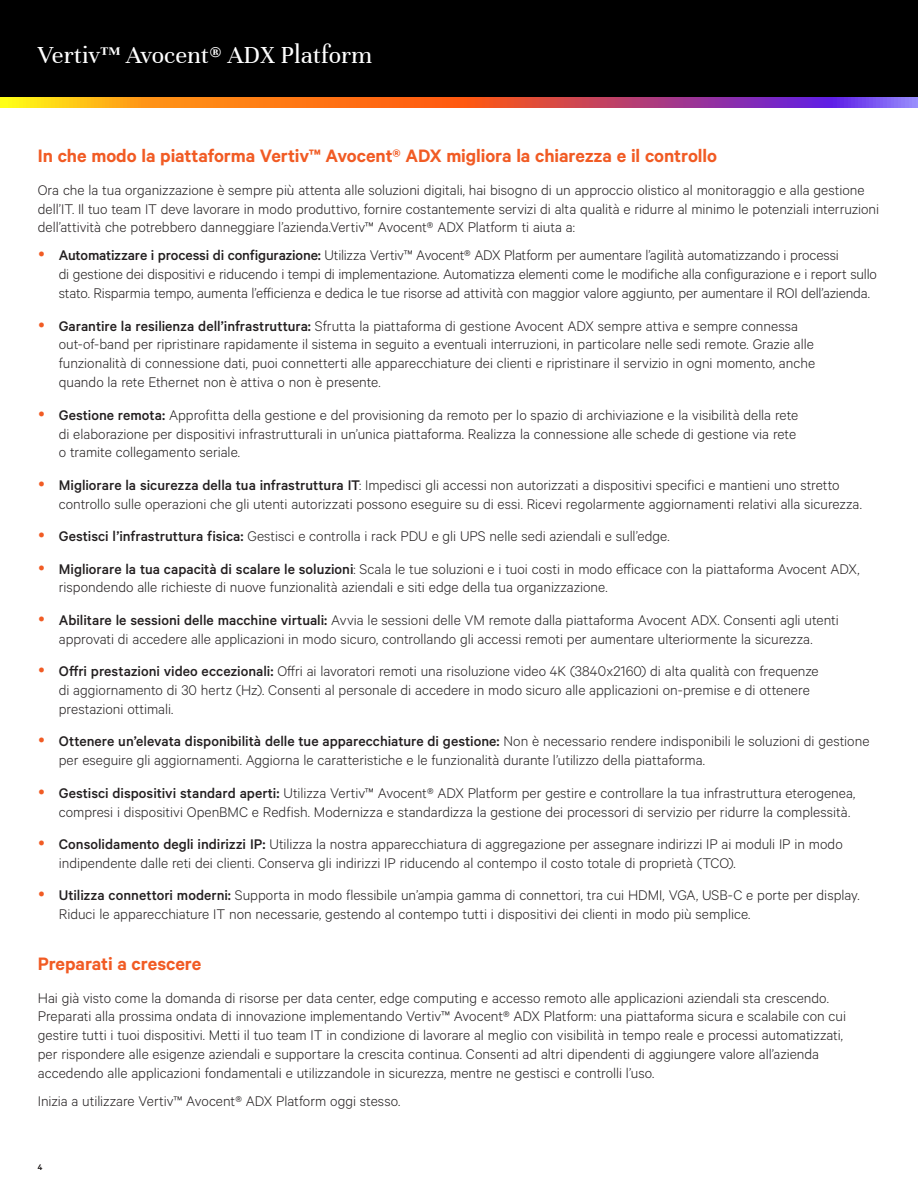
<style>
.page{position:relative;width:918px;height:1188px;background:#fff}
.page>*{position:absolute;margin:0;border:0;box-sizing:border-box;transform-origin:0 0}
.t1{font:26.25px "Unna";color:#fff}
.Vertiv_Orange_Main_H{font:600 20.25px "Calibre";letter-spacing:-.005em;color:#f15b24}
.Vertiv_Bullets{font:300 15.75px/18.9px "Calibre";color:#231f20}
.Vertiv_Body_Text{font:300 15.75px/18.9px "Calibre";color:#231f20}
.t2{font:9px "Calibre";color:#231f20}
.s1{font-weight:500}
</style>
<div class="page">
<div style="left:0;top:0;width:918px;height:108px;background:#000"></div>
<svg style="left:0;top:98px;width:918px;height:10px;background:#d26952"></svg>
<h1 class="t1" style="left:38px;top:40px;width:336px">Vertiv™ Avocent® ADX Platform</h1>
<p class="Vertiv_Orange_Main_H" style="left:38px;top:144px;width:681px">In che modo la piattaforma Vertiv™ Avocent® ADX migliora la chiarezza e il controllo</p>
<p class="Vertiv_Body_Text" style="left:38px;top:180px;width:843px">Ora che la tua organizzazione è sempre più attenta alle soluzioni digitali, hai bisogno di un approccio olistico al monitoraggio e alla gestione dell’IT. Il tuo team IT deve lavorare in modo produttivo, fornire costantemente servizi di alta qualità e ridurre al minimo le potenziali interruzioni dell’attività che potrebbero danneggiare l’azienda.Vertiv™ Avocent® ADX Platform ti aiuta a:</p>
<p class="Vertiv_Bullets" style="left:59px;top:245px;width:820px"><span class="s1">Automatizzare i processi di configurazione:</span> Utilizza Vertiv™ Avocent® ADX Platform per aumentare l’agilità automatizzando i processi<br>di gestione dei dispositivi e riducendo i tempi di implementazione. Automatizza elementi come le modifiche alla configurazione e i report sullo stato. Risparmia tempo, aumenta l’efficienza e dedica le tue risorse ad attività con maggior valore aggiunto, per aumentare il ROI dell’azienda.</p>
<p class="Vertiv_Bullets" style="left:59px;top:315px;width:758px"><span class="s1">Garantire la resilienza dell’infrastruttura:</span> Sfrutta la piattaforma di gestione Avocent ADX sempre attiva e sempre connessa out-of-band per ripristinare rapidamente il sistema in seguito a eventuali interruzioni, in particolare nelle sedi remote. Grazie alle funzionalità di connessione dati, puoi connetterti alle apparecchiature dei clienti e ripristinare il servizio in ogni momento, anche quando la rete Ethernet non è attiva o non è presente.</p>
<p class="Vertiv_Bullets" style="left:59px;top:405px;width:741px"><span class="s1">Gestione remota:</span> Approfitta della gestione e del provisioning da remoto per lo spazio di archiviazione e la visibilità della rete di elaborazione per dispositivi infrastrutturali in un’unica piattaforma. Realizza la connessione alle schede di gestione via rete o tramite collegamento seriale.</p>
<p class="Vertiv_Bullets" style="left:59px;top:475px;width:805px"><span class="s1">Migliorare la sicurezza della tua infrastruttura IT</span>: Impedisci gli accessi non autorizzati a dispositivi specifici e mantieni uno stretto controllo sulle operazioni che gli utenti autorizzati possono eseguire su di essi. Ricevi regolarmente aggiornamenti relativi alla sicurezza.</p>
<p class="Vertiv_Bullets" style="left:59px;top:526px;width:612px"><span class="s1">Gestisci l’infrastruttura fisica:</span> Gestisci e controlla i rack PDU e gli UPS nelle sedi aziendali e sull’edge.</p>
<p class="Vertiv_Bullets" style="left:59px;top:558px;width:802px"><span class="s1">Migliorare la tua capacità di scalare le soluzioni</span>: Scala le tue soluzioni e i tuoi costi in modo efficace con la piattaforma Avocent ADX, rispondendo alle richieste di nuove funzionalità aziendali e siti edge della tua organizzazione.</p>
<p class="Vertiv_Bullets" style="left:59px;top:610px;width:781px"><span class="s1">Abilitare le sessioni delle macchine virtuali:</span> Avvia le sessioni delle VM remote dalla piattaforma Avocent ADX. Consenti agli utenti approvati di accedere alle applicazioni in modo sicuro, controllando gli accessi remoti per aumentare ulteriormente la sicurezza.</p>
<p class="Vertiv_Bullets" style="left:59px;top:661px;width:761px"><span class="s1">Offri prestazioni video eccezionali:</span> Offri ai lavoratori remoti una risoluzione video 4K (3840x2160) di alta qualità con frequenze di aggiornamento di 30 hertz (Hz). Consenti al personale di accedere in modo sicuro alle applicazioni on-premise e di ottenere prestazioni ottimali.</p>
<p class="Vertiv_Bullets" style="left:59px;top:731px;width:812px"><span class="s1">Ottenere un’elevata disponibilità delle tue apparecchiature di gestione:</span> Non è necessario rendere indisponibili le soluzioni di gestione per eseguire gli aggiornamenti. Aggiorna le caratteristiche e le funzionalità durante l’utilizzo della piattaforma.</p>
<p class="Vertiv_Bullets" style="left:59px;top:783px;width:798px"><span class="s1">Gestisci dispositivi standard aperti:</span> Utilizza Vertiv™ Avocent® ADX Platform per gestire e controllare la tua infrastruttura eterogenea, compresi i dispositivi OpenBMC e Redfish. Modernizza e standardizza la gestione dei processori di servizio per ridurre la complessità.</p>
<p class="Vertiv_Bullets" style="left:59px;top:834px;width:786px"><span class="s1">Consolidamento degli indirizzi IP:</span> Utilizza la nostra apparecchiatura di aggregazione per assegnare indirizzi IP ai moduli IP in modo indipendente dalle reti dei clienti. Conserva gli indirizzi IP riducendo al contempo il costo totale di proprietà (TCO).</p>
<p class="Vertiv_Bullets" style="left:59px;top:885px;width:802px"><span class="s1">Utilizza connettori moderni:</span> Supporta in modo flessibile un’ampia gamma di connettori, tra cui HDMI, VGA, USB-C e porte per display.<br>Riduci le apparecchiature IT non necessarie, gestendo al contempo tutti i dispositivi dei clienti in modo più semplice.</p>
<p class="Vertiv_Orange_Main_H" style="left:38px;top:952px;width:165px">Preparati a crescere</p>
<p class="Vertiv_Body_Text" style="left:38px;top:988px;width:810px">Hai già visto come la domanda di risorse per data center, edge computing e accesso remoto alle applicazioni aziendali sta crescendo.<br>Preparati alla prossima ondata di innovazione implementando Vertiv™ Avocent® ADX Platform: una piattaforma sicura e scalabile con cui gestire tutti i tuoi dispositivi. Metti il tuo team IT in condizione di lavorare al meglio con visibilità in tempo reale e processi automatizzati, per rispondere alle esigenze aziendali e supportare la crescita continua. Consenti ad altri dipendenti di aggiungere valore all’azienda accedendo alle applicazioni fondamentali e utilizzandole in sicurezza, mentre ne gestisci e controlli l’uso.</p>
<p class="Vertiv_Body_Text" style="left:38px;top:1091px;width:364px">Inizia a utilizzare Vertiv™ Avocent® ADX Platform oggi stesso.</p>
<p class="t2" style="left:38px;top:1162px;width:6px">4</p>
</div>
